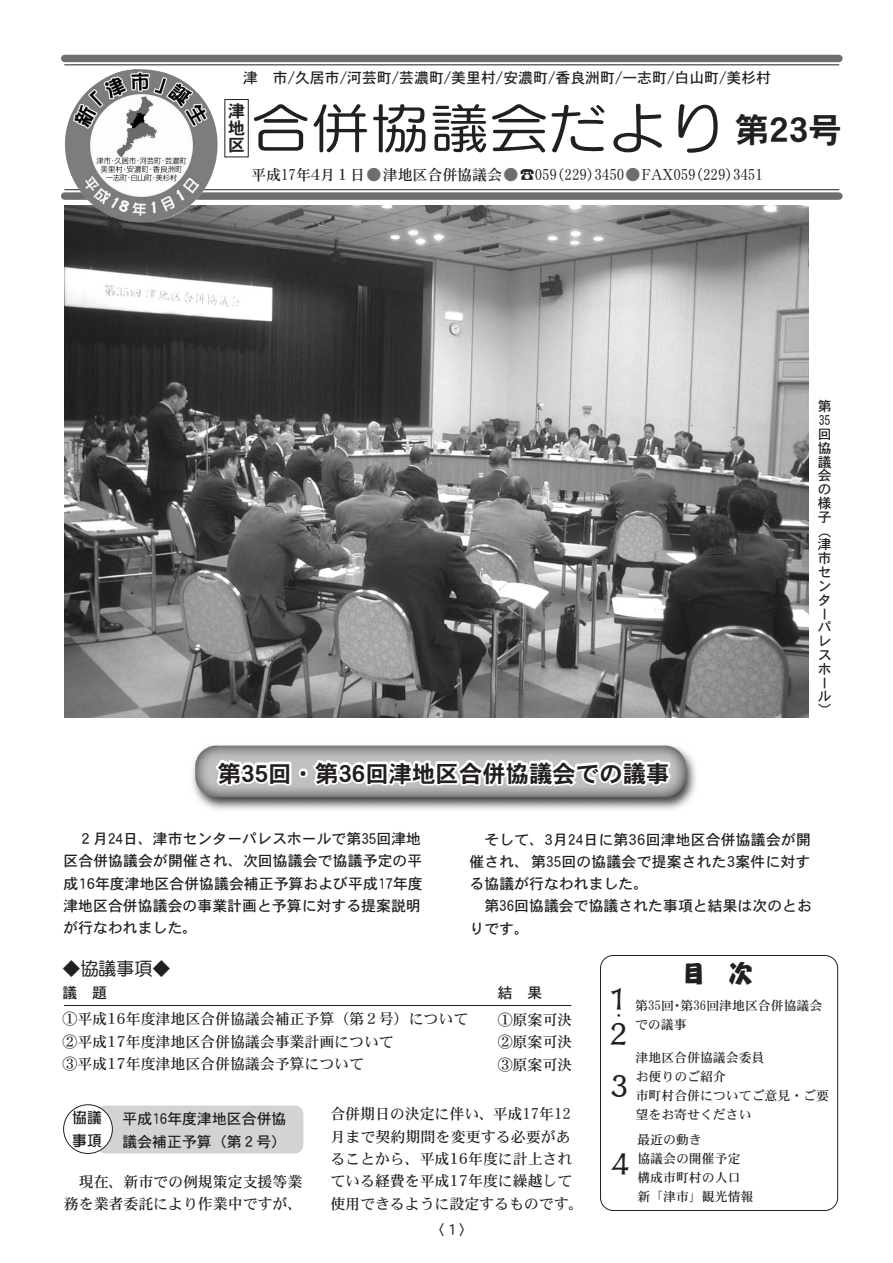
<style>
.page{position:relative;width:893px;height:1263px;background:#fff}
.page>*{position:absolute;margin:0;border:0;box-sizing:border-box;transform-origin:0 0}
.t1{font:34.05px "DFHS Gothic W7 MP RKSJ H";color:#231f20}
.t2{font:31.95px/52.2px "DF Ryu Seki W9 90 pv RKSJ H";color:#231f20;scale:.9 1}
.t3{font:23.4px "DFHS Gothic W7 MP RKSJ H";color:#231f20}
.t4{font:23.4px "NIS NPU 83 pv RKSJ H";color:#231f20}
.t5{font:18px "DF Maru Gothic Md MP RKSJ H";color:#231f20}
.t6{font:16.95px/17px "DFHS Gothic W7 MP RKSJ H";color:#231f20;text-align:justify}
.t7{font:14.85px/22.4px "DFHS Gothic W5 MP RKSJ H";color:#231f20}
.t8{font:14.85px/22.4px "DFHS Mincho W5 MP RKSJ H";color:#231f20}
.t9{font:14.85px/22.4px "DF So Gei W5 MP RKSJ H";color:#231f20}
.t10{font:13.8px/13.8px "DFHS Gothic W5 MP RKSJ H";color:#231f20;text-align:justify}
.t11{font:12.75px/19.2px "DFHS Mincho W5 MP RKSJ H";letter-spacing:.01em;color:#231f20}
.s1{color:#6c6e70}
</style>
<div class="page">
<div style="left:97px;top:1106px;width:206px;height:48px;background:#d1d3d4;border-radius:9px"></div>
<div style="left:65px;top:55px;width:773px;height:7px;background:#6c6e70"></div>
<hr style="left:65px;top:65px;width:773px;height:1px;background:#231f20">
<div style="left:65px;top:192px;width:773px;height:8px;background:#6c6e70"></div>
<hr style="left:65px;top:189px;width:773px;height:1px;background:#231f20">
<div style="left:63px;top:1104px;width:50px;height:50px;background:#fff;border:1px solid #231f20;border-radius:50%"></div>
<div style="left:600px;top:955px;width:238px;height:256px;border:1px solid #231f20;border-radius:13px"></div>
<img style="left:192px;top:745px;width:504px;height:65px">
<img style="left:64px;top:206px;width:744px;height:511px">
<img style="left:65px;top:69px;width:152px;height:153px">
<svg style="left:254px;top:104px;width:172px;height:49px"></svg>
<svg style="left:432px;top:104px;width:173px;height:49px"></svg>
<svg style="left:613px;top:103px;width:49px;height:49px"></svg>
<svg style="left:678px;top:104px;width:39px;height:49px"></svg>
<div style="left:224px;top:99px;width:25px;height:58px;border:1px solid #231f20"></div>
<hr style="left:64px;top:1005px;width:507px;height:1px;background:#231f20">
<p class="t7" style="left:243px;top:66px;width:529px">津　市/久居市/河芸町/芸濃町/美里村/安濃町/香良洲町/一志町/白山町/美杉村</p>
<p class="t6" style="left:228px;top:103px;width:19px">津地区</p>
<h1 class="t1" style="left:735px;top:113px;width:109px">第23号</h1>
<p class="t8" style="left:251px;top:163px;width:513px">平成17年4月１日<span class="s1">●</span>津地区合併協議会<span class="s1">●</span>☎059（229）3450<span class="s1">●</span>FAX059（229）3451</p>
<h3 class="t3" style="left:218px;top:761px;width:453px">第35回・第36回津地区合併協議会での議事</h3>
<p class="t10" style="left:817px;top:399px;width:15px">第35回協議会の様子︵津市センターパレスホール︶</p>
<p class="t7" style="left:63px;top:828px;width:361px">　２月24日、津市センターパレスホールで第35回津地区合併協議会が開催され、次回協議会で協議予定の平成16年度津地区合併協議会補正予算および平成17年度津地区合併協議会の事業計画と予算に対する提案説明が行なわれました。</p>
<p class="t7" style="left:469px;top:828px;width:344px">　そして、3月24日に第36回津地区合併協議会が開催され、第35回の協議会で提案された3案件に対する協議が行なわれました。<br>　第36回協議会で協議された事項と結果は次のとおりです。</p>
<p class="t5" style="left:62px;top:959px;width:109px">◆協議事項◆</p>
<p class="t7" style="left:62px;top:981px;width:46px">議　題</p>
<p class="t8" style="left:62px;top:1008px;width:407px">①平成16年度津地区合併協議会補正予算（第２号）について<br>②平成17年度津地区合併協議会事業計画について<br>③平成17年度津地区合併協議会予算について</p>
<p class="t7" style="left:497px;top:982px;width:46px">結　果</p>
<p class="t8" style="left:497px;top:1009px;width:76px;text-align:justify">①原案可決②原案可決③原案可決</p>
<p class="t9" style="left:72px;top:1107px;width:31px">協議事項</p>
<p class="t7" style="left:122px;top:1108px;width:165px">平成16年度津地区合併協議会補正予算（第２号）</p>
<p class="t8" style="left:64px;top:1170px;width:240px">　現在、新市での例規策定支援等業務を業者委託により作業中ですが、</p>
<p class="t8" style="left:330px;top:1103px;width:254px">合併期日の決定に伴い、平成17年12月まで契約期間を変更する必要があることから、平成16年度に計上されている経費を平成17年度に繰越して使用できるように設定するものです。</p>
<p class="t7" style="left:429px;top:1219px;width:46px">〈１〉</p>
<h3 class="t4" style="left:682px;top:959px;width:72px">目　次</h3>
<h2 class="t2" style="left:606px;top:972px;width:22px">1</h2>
<p class="t11" style="left:635px;top:996px;width:189px">第35回・第36回津地区合併協議会での議事</p>
<p class="t11" style="left:635px;top:1048px;width:195px">津地区合併協議会委員<br>お便りのご紹介<br>市町村合併についてご意見・ご要望をお寄せください</p>
<p class="t11" style="left:637px;top:1130px;width:117px">最近の動き<br>協議会の開催予定構成市町村の人口新「津市」観光情報</p>
<p class="t11" style="left:612px;top:1006px;width:14px">・</p>
<h2 class="t2" style="left:609px;top:1007px;width:23px">2<br>3</h2>
<h2 class="t2" style="left:606px;top:1138px;width:33px">４</h2>
</div>
